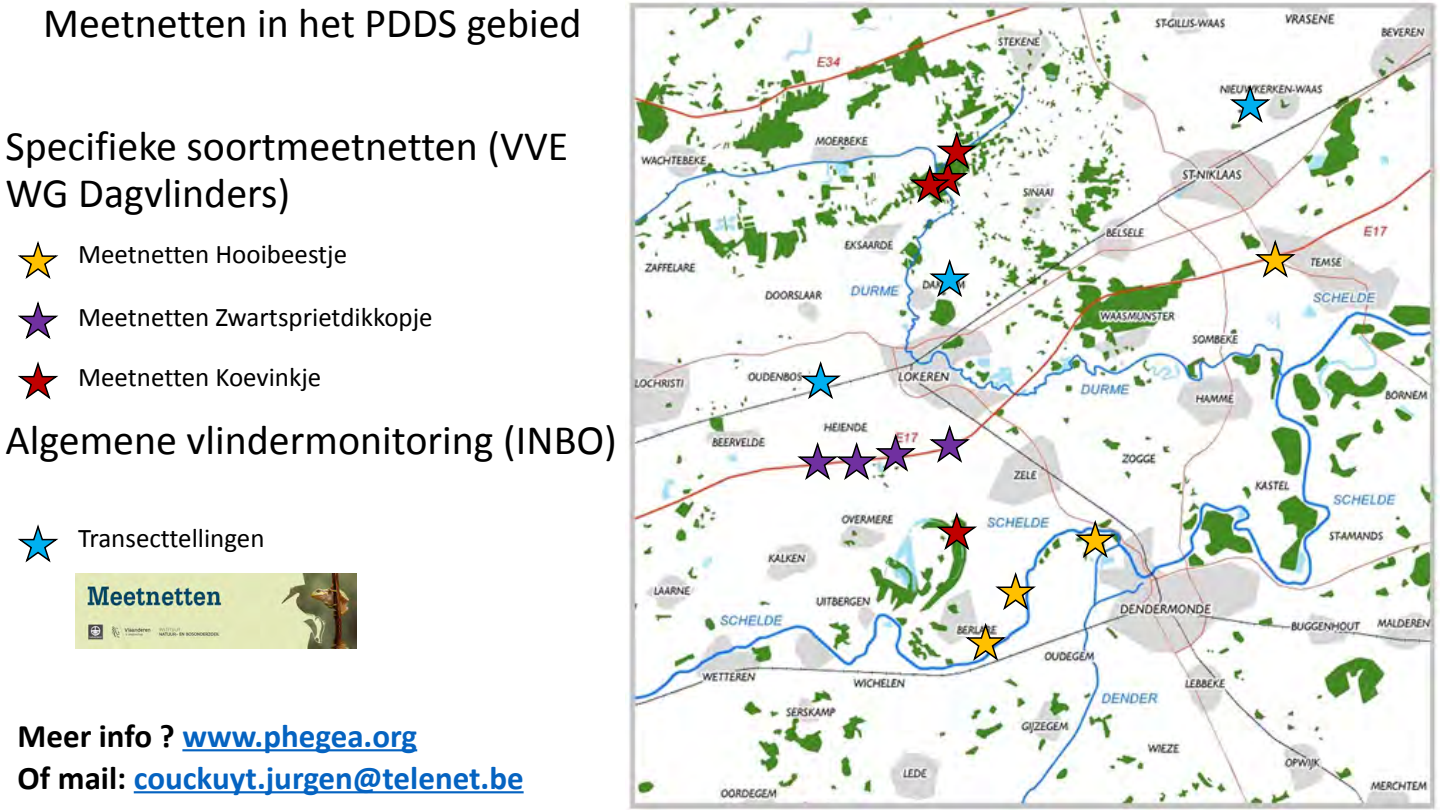
<style>
.page{position:relative;width:1440px;height:810px;background:#fff}
.page>*{position:absolute;margin:0;border:0;box-sizing:border-box;transform-origin:0 0}
.t1{font:42px/46.8px "Calibri";color:#000}
.t2{font:700 33px/42px "Calibri";color:#0563c1}
.t3{font:27px "Calibri";color:#000}
.s1{color:#000}
</style>
<div class="page">
<img style="left:625px;top:0;width:815px;height:810px">
<svg style="left:934px;top:512px;width:45px;height:40px"></svg>
<img style="left:907px;top:132px;width:72px;height:73px">
<svg style="left:927px;top:425px;width:45px;height:40px"></svg>
<img style="left:795px;top:434px;width:123px;height:48px">
<img style="left:1073px;top:520px;width:45px;height:40px">
<svg style="left:1253px;top:240px;width:45px;height:40px"></svg>
<svg style="left:993px;top:572px;width:45px;height:40px"></svg>
<svg style="left:963px;top:623px;width:45px;height:40px"></svg>
<svg style="left:927px;top:259px;width:45px;height:40px"></svg>
<svg style="left:1228px;top:85px;width:45px;height:40px"></svg>
<svg style="left:798px;top:362px;width:45px;height:39px"></svg>
<svg style="left:18px;top:241px;width:41px;height:38px"></svg>
<svg style="left:18px;top:302px;width:41px;height:37px"></svg>
<svg style="left:18px;top:362px;width:40px;height:38px"></svg>
<svg style="left:18px;top:525px;width:41px;height:38px"></svg>
<img style="left:76px;top:574px;width:280px;height:74px">
<hr style="left:182px;top:749px;width:235px;height:2px;background:#0563c1">
<hr style="left:134px;top:791px;width:390px;height:2px;background:#0563c1">
<p class="t1" style="left:43px;top:3px;width:540px">Meetnetten in het PDDS gebied</p>
<p class="t1" style="left:5px;top:126px;width:565px">Specifieke soortmeetnetten (VVE<br>WG Dagvlinders)</p>
<p class="t3" style="left:78px;top:243px;width:271px">Meetnetten Hooibeestje</p>
<p class="t3" style="left:78px;top:306px;width:356px">Meetnetten Zwartsprietdikkopje</p>
<p class="t3" style="left:78px;top:365px;width:245px">Meetnetten Koevinkje</p>
<p class="t1" style="left:5px;top:421px;width:613px">Algemene vlindermonitoring (INBO)</p>
<p class="t3" style="left:78px;top:527px;width:188px">Transecttellingen</p>
<p class="t2" style="left:18px;top:717px;width:508px"><span class="s1">Meer info ?</span> www.phegea.org<br><span class="s1">Of mail:</span> couckuyt.jurgen@telenet.be</p>
</div>
